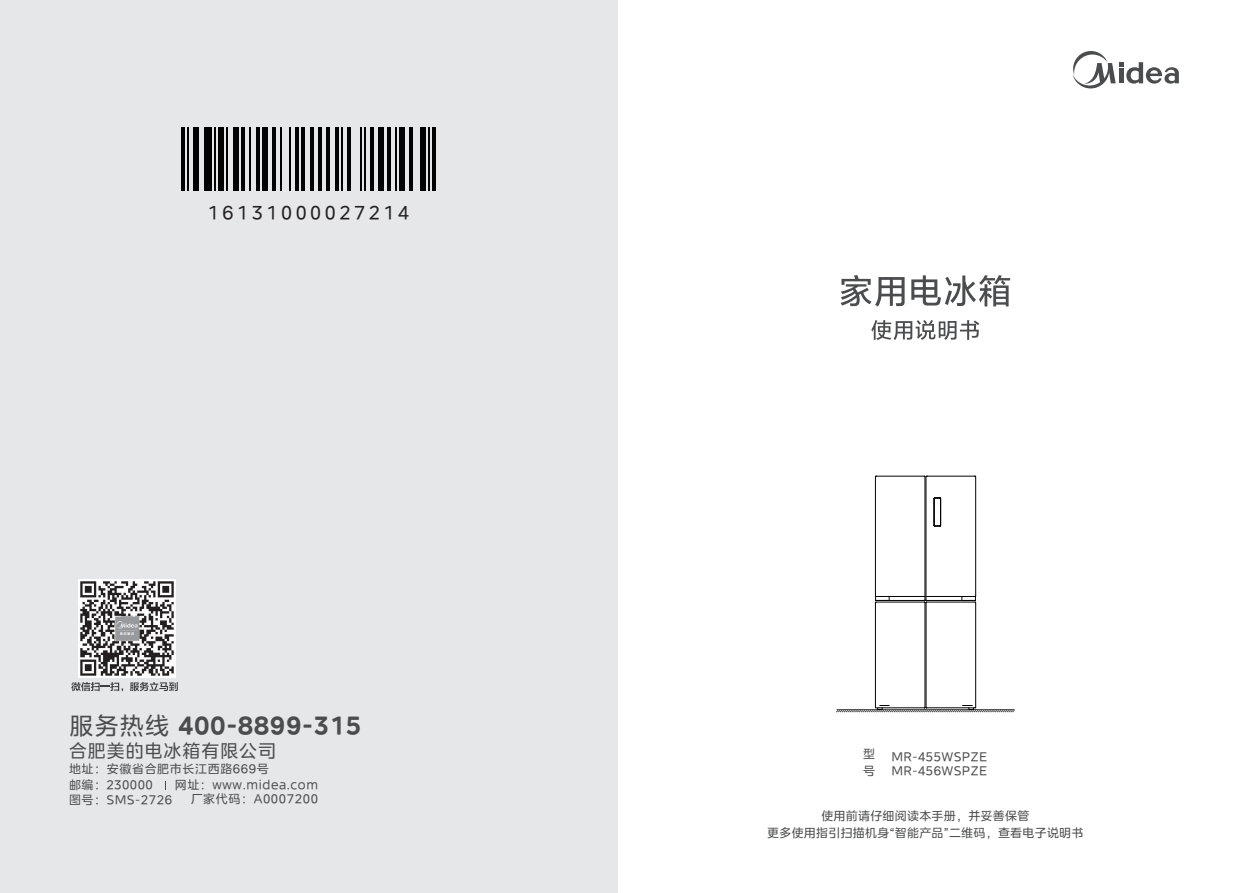
<style>
.page{position:relative;width:1234px;height:893px;background:#fff}
.page>*{position:absolute;margin:0;border:0;box-sizing:border-box;transform-origin:0 0}
.t1{font:700 24px "MEIDITYPE";letter-spacing:.05em;color:#4b4c4d}
.t2{font:18px "MEIDITYPE";letter-spacing:.2em;color:#231f20}
.t3{font:18px "MEIDITYPE";letter-spacing:.05em;color:#4b4c4d}
.t4{font:12px/15.8px "MEIDITYPE";letter-spacing:.04em;color:#4b4c4d}
.t5{font:12px/16.5px "MEIDITYPE";letter-spacing:.02em;color:#4b4c4d;text-align:center}
.s1{font-weight:400}
</style>
<div class="page">
<div style="left:0;top:0;width:617px;height:893px;background:#e6e7e9"></div>
<svg style="left:840px;top:275px;width:64px;height:32px"></svg>
<svg style="left:911px;top:275px;width:98px;height:31px"></svg>
<svg style="left:871px;top:320px;width:108px;height:20px"></svg>
<svg style="left:1072px;top:51px;width:106px;height:37px"></svg>
<svg style="left:71px;top:682px;width:52px;height:9px"></svg>
<svg style="left:130px;top:682px;width:48px;height:9px"></svg>
<img style="left:78px;top:579px;width:97px;height:98px">
<hr style="left:181px;top:128px;width:3px;height:63px;background:#030303">
<hr style="left:187px;top:128px;width:2px;height:63px;background:#030303">
<div style="left:193px;top:128px;width:6px;height:63px;background:#030303"></div>
<div style="left:204px;top:128px;width:7px;height:63px;background:#030303"></div>
<hr style="left:214px;top:128px;width:2px;height:63px;background:#030303">
<div style="left:218px;top:128px;width:6px;height:63px;background:#030303"></div>
<hr style="left:227px;top:128px;width:1px;height:63px;background:#030303">
<div style="left:233px;top:128px;width:5px;height:63px;background:#030303"></div>
<hr style="left:241px;top:128px;width:4px;height:63px;background:#030303">
<hr style="left:249px;top:128px;width:2px;height:63px;background:#030303">
<hr style="left:256px;top:128px;width:3px;height:63px;background:#030303">
<div style="left:262px;top:128px;width:6px;height:63px;background:#030303"></div>
<hr style="left:272px;top:128px;width:4px;height:63px;background:#030303">
<hr style="left:280px;top:128px;width:2px;height:63px;background:#030303">
<hr style="left:289px;top:128px;width:1px;height:63px;background:#030303">
<hr style="left:295px;top:128px;width:4px;height:63px;background:#030303">
<hr style="left:301px;top:128px;width:4px;height:63px;background:#030303">
<hr style="left:310px;top:128px;width:3px;height:63px;background:#030303">
<hr style="left:318px;top:128px;width:4px;height:63px;background:#030303">
<hr style="left:326px;top:128px;width:4px;height:63px;background:#030303">
<hr style="left:335px;top:128px;width:3px;height:63px;background:#030303">
<hr style="left:341px;top:128px;width:1px;height:63px;background:#030303">
<hr style="left:347px;top:128px;width:4px;height:63px;background:#030303">
<hr style="left:359px;top:128px;width:2px;height:63px;background:#030303">
<hr style="left:364px;top:128px;width:1px;height:63px;background:#030303">
<hr style="left:370px;top:128px;width:3px;height:63px;background:#030303">
<div style="left:378px;top:128px;width:6px;height:63px;background:#030303"></div>
<svg style="left:387px;top:128px;width:3px;height:63px"></svg>
<hr style="left:395px;top:128px;width:1px;height:63px;background:#030303">
<div style="left:399px;top:128px;width:6px;height:63px;background:#030303"></div>
<hr style="left:409px;top:128px;width:4px;height:63px;background:#030303">
<div style="left:420px;top:128px;width:5px;height:63px;background:#030303"></div>
<hr style="left:428px;top:128px;width:2px;height:63px;background:#030303">
<hr style="left:432px;top:128px;width:4px;height:63px;background:#030303">
<hr style="left:924px;top:477px;width:1px;height:123px;background:#030303">
<hr style="left:874px;top:477px;width:1px;height:119px;background:#030303">
<hr style="left:874px;top:603px;width:1px;height:105px;background:#030303">
<hr style="left:926px;top:476px;width:48px;height:1px;background:#030303">
<hr style="left:925px;top:477px;width:1px;height:123px;background:#030303">
<hr style="left:975px;top:477px;width:1px;height:119px;background:#030303">
<svg style="left:933px;top:497px;width:8px;height:30px"></svg>
<hr style="left:975px;top:603px;width:1px;height:105px;background:#030303">
<hr style="left:876px;top:476px;width:47px;height:1px;background:#030303">
<hr style="left:924px;top:603px;width:1px;height:105px;background:#030303">
<hr style="left:925px;top:603px;width:1px;height:105px;background:#030303">
<svg style="left:836px;top:705px;width:178px;height:7px"></svg>
<svg style="left:874px;top:595px;width:102px;height:9px"></svg>
<h2 class="t2" style="left:208px;top:203px;width:203px">16131000027214</h2>
<h1 class="t1" style="left:69px;top:711px;width:293px"><span class="s1">服务热线</span> 400-8899-315</h1>
<h2 class="t3" style="left:69px;top:740px;width:209px">合肥美的电冰箱有限公司</h2>
<p class="t4" style="left:69px;top:761px;width:201px">地址：安徽省合肥市长江西路669号邮编：230000<br>图号：SMS-2726</p>
<p class="t4" style="left:175px;top:777px;width:145px;line-height:14.7px;text-align:right">网址：www.midea.com厂家代码：A0007200</p>
<p class="t4" style="left:862px;top:746px;width:13px;line-height:16.5px">型号</p>
<p class="t5" style="left:767px;top:808px;width:318px">使用前请仔细阅读本手册，并妥善保管<br>更多使用指引扫描机身“智能产品”二维码，查看电子说明书</p>
<p class="t4" style="left:891px;top:749px;width:97px;line-height:14.4px">MR-455WSPZE<br>MR-456WSPZE</p>
</div>
